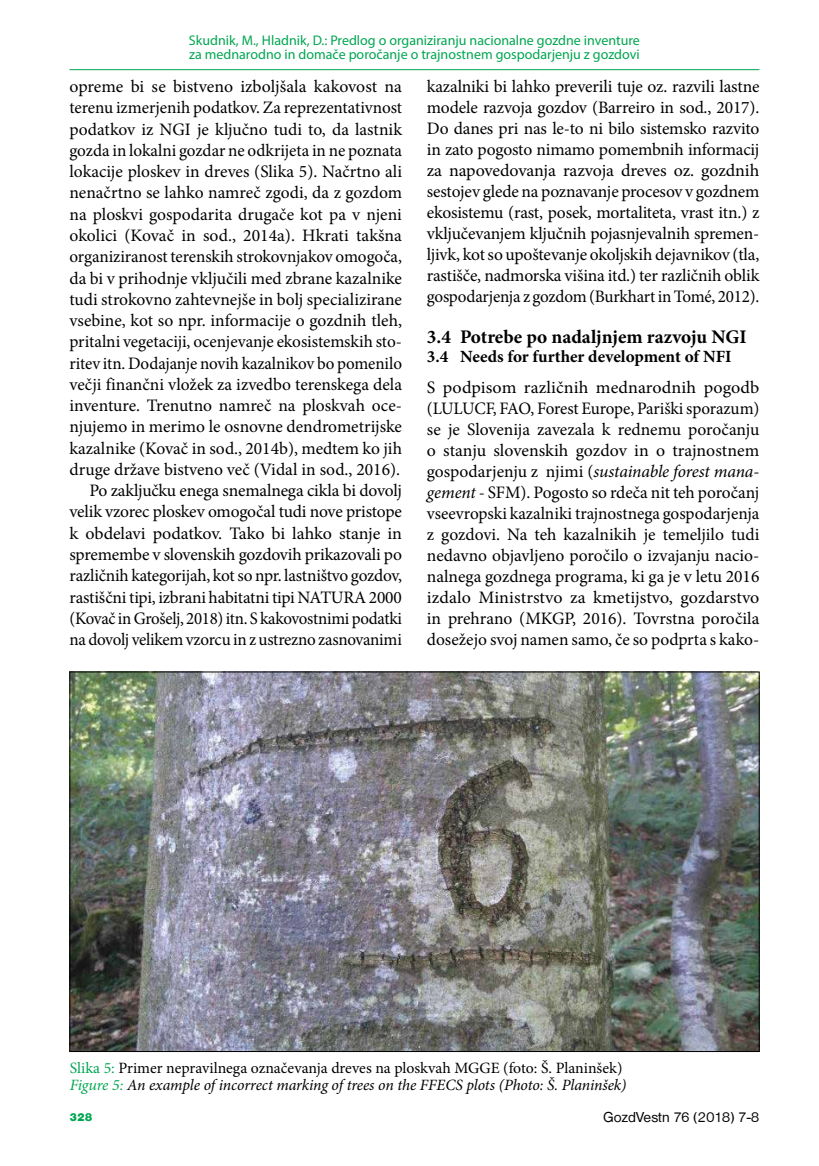
<style>
.page{position:relative;width:819px;height:1166px;background:#fff}
.page>*{position:absolute;margin:0;border:0;box-sizing:border-box;transform-origin:0 0}
.t1{font:700 19.25px "Minion Pro";color:#000}
.t2{font:17.5px/21.3px "Minion Pro";letter-spacing:-.005em;color:#000;text-align:justify}
.t3{font:700 17.15px "Minion Pro";color:#000}
.t4{font:italic 15.75px/17.5px "Minion Pro";letter-spacing:-.01em;color:#000}
.t5{font:14.88px "Nimbus San DEE";color:#000}
.t6{font:14px/14px "Myriad Pro";color:#00a651}
.t7{font:11.38px "Nimbus San DEE Blac";color:#00a651}
.s1{font-style:italic}
.s2{font-style:normal;color:#00a651}
.s3{font-style:normal}
.s4{color:#00a651}
</style>
<div class="page">
<hr style="left:69px;top:69px;width:690px;height:1px;background:#00a651">
<img style="left:72px;top:674px;width:685px;height:376px">
<p class="t6" style="left:189px;top:33px;width:452px">Skudnik, M., Hladnik, D.: Predlog o organiziranju nacionalne gozdne inventure za mednarodno in domače poročanje o trajnostnem gospodarjenju z gozdovi</p>
<p class="t2" style="left:69px;top:76px;width:334px;text-align:right">opreme bi se bistveno izboljšala kakovost na terenu izmerjenih podatkov. Za reprezentativnost podatkov iz NGI je ključno tudi to, da lastnik gozda in lokalni gozdar ne odkrijeta in ne poznata lokacije ploskev in dreves (Slika 5). Načrtno ali nenačrtno se lahko namreč zgodi, da z gozdom na ploskvi gospodarita drugače kot pa v njeni okolici (Kovač in sod., 2014a). Hkrati takšna organiziranost terenskih strokovnjakov omogoča, da bi v prihodnje vključili med zbrane kazalnike tudi strokovno zahtevnejše in bolj specializirane vsebine, kot so npr. informacije o gozdnih tleh, pritalni vegetaciji, ocenjevanje ekosistemskih sto&shy;ritev itn. Dodajanje novih kazalnikov bo pomenilo večji finančni vložek za izvedbo terenskega dela inventure. Trenutno namreč na ploskvah oce&shy;njujemo in merimo le osnovne dendrometrijske kazalnike (Kovač in sod., 2014b), medtem ko jih druge države bistveno več (Vidal in sod., 2016).<br>Po zaključku enega snemalnega cikla bi dovolj velik vzorec ploskev omogočal tudi nove pristope k obdelavi podatkov. Tako bi lahko stanje in spremembe v slovenskih gozdovih prikazovali po različnih kategorijah, kot so npr. lastništvo gozdov, rastiščni tipi, izbrani habitatni tipi NATURA 2000 (Kovač in Grošelj, 2018) itn. S kakovostnimi podatki na dovolj velikem vzorcu in z ustrezno zasnovanimi</p>
<p class="t2" style="left:427px;top:76px;width:334px">kazalniki bi lahko preverili tuje oz. razvili lastne modele razvoja gozdov (Barreiro in sod., 2017).<br>Do danes pri nas le-to ni bilo sistemsko razvito in zato pogosto nimamo pomembnih informacij za napovedovanja razvoja dreves oz. gozdnih sestojev glede na poznavanje procesov v gozdnem ekosistemu (rast, posek, mortaliteta, vrast itn.) z vključevanjem ključnih pojasnjevalnih spremen&shy;ljivk, kot so upoštevanje okoljskih dejavnikov (tla, rastišče, nadmorska višina itd.) ter različnih oblik gospodarjenja z gozdom (Burkhart in Tomé, 2012).</p>
<p class="t1" style="left:427px;top:323px;width:321px">3.4 Potrebe po nadaljnjem razvoju NGI</p>
<p class="t3" style="left:427px;top:344px;width:306px">3.4 Needs for further development of NFI</p>
<p class="t2" style="left:427px;top:377px;width:334px">S podpisom različnih mednarodnih pogodb (LULUCF, FAO, Forest Europe, Pariški sporazum) se je Slovenija zavezala k rednemu poročanju o stanju slovenskih gozdov in o trajnostnem gospodarjenju z njimi (<span class="s1">sustainable forest mana&shy;gement</span> - SFM). Pogosto so rdeča nit teh poročanj vseevropski kazalniki trajnostnega gospodarjenja z gozdovi. Na teh kazalnikih je temeljilo tudi nedavno objavljeno poročilo o izvajanju nacio&shy;nalnega gozdnega programa, ki ga je v letu 2016 izdalo Ministrstvo za kmetijstvo, gozdarstvo in prehrano (MKGP, 2016). Tovrstna poročila dosežejo svoj namen samo, če so podprta s kako-</p>
<p class="t4" style="left:70px;top:1059px;width:558px"><span class="s2">Slika 5:</span> <span class="s3">Primer nepravilnega označevanja dreves na ploskvah MGGE (foto: Š. Planinšek)<br></span><span class="s4">Figure 5:</span> An example of incorrect marking of trees on the FFECS plots (Photo: Š. Planinšek)</p>
<p class="t7" style="left:69px;top:1111px;width:25px">328</p>
<p class="t5" style="left:603px;top:1109px;width:158px">GozdVestn 76 (2018) 7-8</p>
</div>
